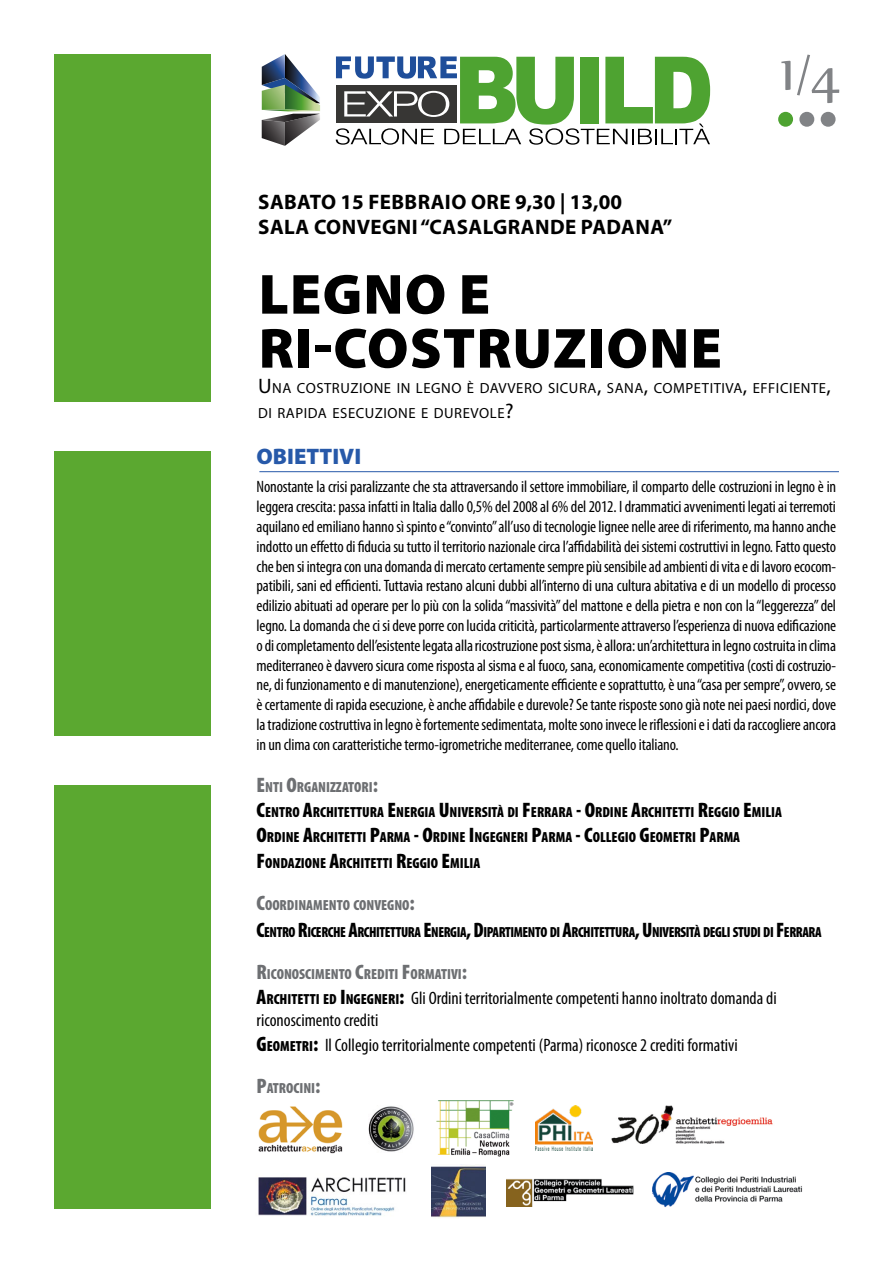
<style>
.page{position:relative;width:893px;height:1263px;background:#fff}
.page>*{position:absolute;margin:0;border:0;box-sizing:border-box;transform-origin:0 0}
.t1{font:60px "Nyala";color:#818386}
.t2{font:900 57px/54px "Myriad Pro";letter-spacing:.02em;color:#000}
.t3{font:900 22.5px "Myriad Pro";color:#2759a9}
.t4{font:700 21px/25.2px "Myriad Pro";letter-spacing:.02em;color:#000}
.t5{font:condensed 18px/21.6px "Myriad Pro";color:#000}
.t6{font:condensed 16.5px/19.8px "Myriad Pro";letter-spacing:-.01em;color:#000;text-align:justify}
.t7{font:900 condensed 14.7px/25.2px "Myriad Pro";color:#000}
.t8{font:900 condensed 14.7px/27px "Myriad Pro";letter-spacing:-.03em;color:#000;scale:.95 1}
.t9{font:14.7px/25.2px "Myriad Pro";letter-spacing:.035em;color:#000}
.t10{font:900 condensed 14.7px "Myriad Pro";color:#6d6f72}
.s1{font-size:21px}
.s2{font-size:21px;color:#6d6f72}
.s3{color:#6d6f72}
.s4{font-weight:900;font-size:21px}
.s5{font-weight:900;font-size:14.7px}
</style>
<div class="page">
<svg style="left:336px;top:56px;width:374px;height:89px"></svg>
<svg style="left:262px;top:54px;width:58px;height:92px"></svg>
<div style="left:778px;top:112px;width:15px;height:15px;background:#4ea331;border-radius:50%"></div>
<div style="left:799px;top:112px;width:15px;height:15px;background:#818386;border-radius:50%"></div>
<div style="left:821px;top:112px;width:15px;height:15px;background:#818386;border-radius:50%"></div>
<div style="left:54px;top:54px;width:156px;height:1155px;background:#5ba830"></div>
<hr style="left:259px;top:471px;width:580px;height:1px;background:#2759a9">
<div style="left:21px;top:736px;width:213px;height:48px;background:#fff"></div>
<div style="left:33px;top:403px;width:212px;height:48px;background:#fff"></div>
<img style="left:436px;top:1100px;width:78px;height:57px">
<img style="left:368px;top:1106px;width:46px;height:46px">
<img style="left:258px;top:1106px;width:85px;height:48px">
<img style="left:535px;top:1106px;width:57px;height:45px">
<img style="left:612px;top:1105px;width:161px;height:39px">
<img style="left:258px;top:1177px;width:148px;height:39px">
<img style="left:431px;top:1165px;width:54px;height:53px">
<img style="left:507px;top:1178px;width:127px;height:29px">
<img style="left:653px;top:1172px;width:149px;height:35px">
<p class="t4" style="left:258px;top:189px;width:365px">SABATO 15 FEBBRAIO ORE 9,30 | 13,00<br>SALA CONVEGNI “CASA</p>
<p class="t4" style="left:483px;top:214px;width:191px">LGRANDE PADANA”</p>
<h1 class="t1" style="left:780px;top:36px;width:61px">1/4</h1>
<h2 class="t2" style="left:259px;top:265px;width:465px">LEGNO E<br>RI-COSTRUZIONE</h2>
<p class="t9" style="left:258px;top:375px;width:574px"><span class="s1">U</span>NA COSTRUZIONE IN LEGNO È DAVVERO SICURA<span class="s1">,</span> SANA<span class="s1">,</span> COMPETITIVA<span class="s1">,</span> EFFICIENTE<span class="s1">,<br></span>DI RAPIDA ESECUZIONE E DUREVOLE<span class="s1">?</span></p>
<h3 class="t3" style="left:257px;top:441px;width:42px">OBIETTI</h3>
<h3 class="t3" style="left:339px;top:441px;width:21px">VI</h3>
<p class="t6" style="left:257px;top:477px;width:581px">Nonostante la crisi paralizzante che sta attraversando il settore immobiliare, il comparto delle costruzioni in legno è in leggera crescita: passa infatti in Italia dallo 0,5% del 2008 al 6% del 2012. I drammatici avvenimenti legati ai terremoti aquilano ed emiliano hanno sì spinto e “convinto” all’uso di tecnologie lignee nelle aree di riferimento, ma hanno anche indotto un effetto di fiducia su tutto il territorio nazionale circa l’affidabilità dei sistemi costruttivi in legno. Fatto questo che ben si integra con una domanda di mercato certamente sempre più sensibile ad ambienti di vita e di lavoro ecocom&shy;patibili, sani ed efficienti. Tuttavia restano alcuni dubbi all’interno di una cultura abitativa e di un modello di processo edilizio abituati ad operare per lo più con la solida “massività” del mattone e della pietra e non con la “leggerezza” del legno. La domanda che ci si deve porre con lucida criticità, particolarmente attraverso l’esperienza di nuova edificazione o di completamento dell’esistente legata alla ricostruzione post sisma, è allora: un’architettura in legno costruita in clima mediterraneo è davvero sicura come risposta al sisma e al fuoco, sana, economicamente competitiva (costi di costruzio&shy;ne, di funzionamento e di manutenzione), energeticamente efficiente e soprattutto, è una “casa per sempre”, ovvero, se è certamente di rapida esecuzione, è anche affidabile e durevole? Se tante risposte sono già note nei paesi nordici, dove la tradizione costruttiva in legno è fortemente sedimentata, molte sono invece le riflessioni e i dati da raccogliere ancora in un clima con caratteristiche termo-igrometriche mediterranee, come quello italiano.</p>
<p class="t7" style="left:257px;top:774px;width:527px"><span class="s2">E</span><span class="s3">NTI</span> <span class="s2">O</span><span class="s3">RGANIZZATORI</span><span class="s2">:<br></span><span class="s1">C</span>ENTRO <span class="s1">A</span>RCHITETTURA <span class="s1">E</span>NERGIA <span class="s1">U</span>NIVERSITÀ DI <span class="s1">F</span>ERRARA <span class="s1">- O</span>RDINE <span class="s1">A</span>RCHITETTI <span class="s1">R</span>EGGIO <span class="s1">E</span>MILIA <span class="s1">O</span>RDINE <span class="s1">A</span>RCHITETTI <span class="s1">P</span>ARMA <span class="s1">- O</span>RDINE <span class="s1">I</span> NGEGNERI <span class="s1">P</span>ARMA <span class="s1">- C</span>OLLEGIO <span class="s1">G</span>EOMETRI <span class="s1">P</span>ARMA <span class="s1">F</span>ONDAZIONE <span class="s1">A</span>RCHITETTI <span class="s1">R</span>EGGIO <span class="s1">E</span>MILIA</p>
<p class="t8" style="left:257px;top:891px;width:596px"><span class="s2">C</span><span class="s3">OORDINAMENTO CONVEGNO</span><span class="s2">:<br></span><span class="s1">C</span>ENTRO <span class="s1">R</span>ICERCHE <span class="s1">A</span>RCHITETTURA <span class="s1">E</span>NERGIA<span class="s1">, D</span>IPARTIMENTO DI <span class="s1">A</span>RCHITETTURA<span class="s1">, U</span>NIVERSITÀ DEGLI STUDI DI <span class="s1">F</span>ERRARA</p>
<p class="t10" style="left:257px;top:965px;width:212px"><span class="s1">R</span>ICONOSCIMENTO <span class="s1">C</span>REDITI <span class="s1">F</span>ORMATIVI<span class="s1">:</span></p>
<p class="t5" style="left:257px;top:987px;width:522px"><span class="s4">A</span><span class="s5">RCHITETTI ED</span> <span class="s4">I</span> <span class="s5">NGEGNERI</span><span class="s4">:</span> Gli Ordini territorialmente competenti hanno inoltrato domanda di riconoscimento crediti</p>
<p class="t5" style="left:257px;top:1034px;width:483px"><span class="s4">G</span><span class="s5">EOMETRI</span><span class="s4">:</span> Il Collegio territorialmente competenti (Parma) riconosce 2 crediti formativi</p>
<p class="t10" style="left:257px;top:1079px;width:65px"><span class="s1">P</span>ATROCINI<span class="s1">:</span></p>
</div>
